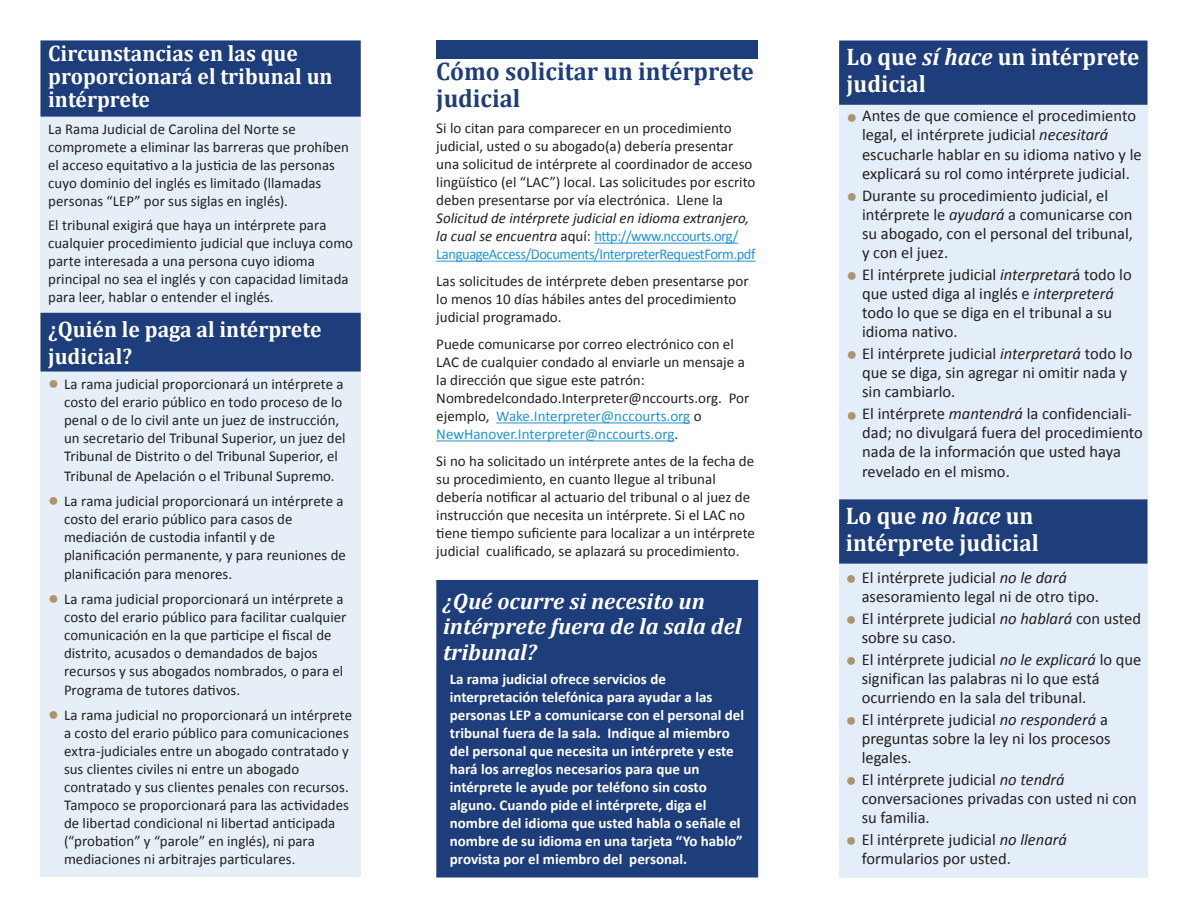
<style>
.page{position:relative;width:1188px;height:918px;background:#fff}
.page>*{position:absolute;margin:0;border:0;box-sizing:border-box;transform-origin:0 0}
.t1{font:700 25.5px/27px "Cambria";color:#1e3d7b;scale:.96 1}
.t2{font:700 24px/27px "Cambria";color:#fff;scale:.96 1}
.t3{font:700 22.5px/23.2px "Cambria";color:#fff;scale:.96 1}
.t4{font:italic 700 22.5px/25.5px "Cambria";color:#fff}
.t5{font:16.5px/19.2px "Calibri";color:#231f20}
.t6{font:15px/18px "Calibri";color:#231f20}
.t7{font:700 15px/18px "Calibri";color:#fff}
.s1{font-family:"Arial";font-size:18px;color:#ae936c}
.s2{font-style:italic}
.s3{color:#2193d1}
</style>
<div class="page">
<div style="left:839px;top:42px;width:309px;height:836px;background:#e4eef8"></div>
<div style="left:436px;top:580px;width:322px;height:298px;background:#1e3d7b;border:2px solid #1e3d7b"></div>
<div style="left:40px;top:40px;width:321px;height:838px;background:#e6eff8"></div>
<div style="left:40px;top:40px;width:321px;height:77px;background:#1e3d7b;border:2px solid #1e3d7b"></div>
<div style="left:40px;top:313px;width:321px;height:59px;background:#1e3d7b;border:2px solid #1e3d7b"></div>
<hr style="left:594px;top:243px;width:144px;height:1px;background:#2193d1">
<hr style="left:436px;top:261px;width:320px;height:1px;background:#2193d1">
<hr style="left:496px;top:422px;width:194px;height:1px;background:#2193d1">
<hr style="left:436px;top:440px;width:238px;height:1px;background:#2193d1">
<div style="left:436px;top:40px;width:322px;height:19px;background:#1e3d7b"></div>
<div style="left:839px;top:40px;width:309px;height:65px;background:#1e3d7b;border:2px solid #1e3d7b"></div>
<div style="left:839px;top:499px;width:309px;height:65px;background:#1e3d7b;border:2px solid #1e3d7b"></div>
<p class="t3" style="left:48px;top:41px;width:298px">Circunstancias en las que proporcionará el tribunal un intérprete</p>
<p class="t6" style="left:48px;top:120px;width:302px">La Rama Judicial de Carolina del Norte se compromete a eliminar las barreras que prohíben el acceso equitativo a la justicia de las personas cuyo dominio del inglés es limitado (llamadas personas “LEP” por sus siglas en inglés).</p>
<p class="t6" style="left:48px;top:216px;width:306px">El tribunal exigirá que haya un intérprete para cualquier procedimiento judicial que incluya como parte interesada a una persona cuyo idioma principal no sea el inglés y con capacidad limitada para leer, hablar o entender el inglés.</p>
<p class="t3" style="left:48px;top:315px;width:286px;line-height:27px">¿Quién le paga al intérprete judicial?</p>
<p class="t6" style="left:64px;top:375px;width:283px;text-indent:-16px"><span class="s1">●</span> La rama judicial proporcionará un intérprete a costo del erario público en todo proceso de lo penal o de lo civil ante un juez de instrucción, un secretario del Tribunal Superior, un juez del Tribunal de Distrito o del Tribunal Superior, el</p>
<p class="t6" style="left:64px;top:467px;width:272px">Tribunal de Apelación o el Tribunal Supremo.</p>
<p class="t6" style="left:64px;top:492px;width:283px;text-indent:-16px"><span class="s1">●</span> La rama judicial proporcionará un intérprete a costo del erario público para casos de mediación de custodia infantil y de planificación permanente, y para reuniones de</p>
<p class="t6" style="left:64px;top:565px;width:170px">planificación para menores.</p>
<p class="t6" style="left:64px;top:590px;width:284px;text-indent:-16px"><span class="s1">●</span> La rama judicial proporcionará un intérprete a costo del erario público para facilitar cualquier comunicación en la que participe el fiscal de distrito, acusados o demandados de bajos recursos y sus abogados nombrados, o para el</p>
<p class="t6" style="left:64px;top:681px;width:178px">Programa de tutores dativos.</p>
<p class="t6" style="left:64px;top:706px;width:290px;text-indent:-16px"><span class="s1">●</span> La rama judicial no proporcionará un intérprete a costo del erario público para comunicaciones extra-judiciales entre un abogado contratado y sus clientes civiles ni entre un abogado contratado y sus clientes penales con recursos.<br>Tampoco se proporcionará para las actividades de libertad condicional ni libertad anticipada (“probation” y “parole” en inglés), ni para mediaciones ni arbitrajes particulares.</p>
<p class="t1" style="left:436px;top:56px;width:332px">Cómo solicitar un intérprete judicial</p>
<p class="t6" style="left:436px;top:120px;width:321px">Si lo citan para comparecer en un procedimiento judicial, usted o su abogado(a) debería presentar una solicitud de intérprete al coordinador de acceso lingüístico (el “LAC”) local. Las solicitudes por escrito deben presentarse por vía electrónica. Llene la <span class="s2">Solicitud de intérprete judicial en idioma extranjero, la cual se encuentra</span> aquí: <span class="s3">http://www.nccourts.org/ LanguageAccess/Documents/InterpreterRequestForm.pdf</span></p>
<p class="t6" style="left:436px;top:272px;width:314px">Las solicitudes de intérprete deben presentarse por lo menos 10 días hábiles antes del procedimiento judicial programado.</p>
<p class="t6" style="left:436px;top:335px;width:315px">Puede comunicarse por correo electrónico con el LAC de cualquier condado al enviarle un mensaje a la dirección que sigue este patrón:<br>Nombredelcondado.Interpreter@nccourts.org. Por ejemplo, <span class="s3">Wake.Interpreter@nccourts.org</span> o <span class="s3">NewHanover.Interpreter@nccourts.org</span>.</p>
<p class="t6" style="left:436px;top:452px;width:320px">Si no ha solicitado un intérprete antes de la fecha de su procedimiento, en cuanto llegue al tribunal debería notificar al actuario del tribunal o al juez de instrucción que necesita un intérprete. Si el LAC no tiene tiempo suficiente para localizar a un intérprete judicial cualificado, se aplazará su procedimiento.</p>
<p class="t4" style="left:443px;top:588px;width:300px">¿Qué ocurre si necesito un intérprete fuera de la sala del tribunal?</p>
<p class="t7" style="left:450px;top:670px;width:296px">La rama judicial ofrece servicios de interpretación telefónica para ayudar a las personas LEP a comunicarse con el personal del tribunal fuera de la sala. Indique al miembro del personal que necesita un intérprete y este hará los arreglos necesarios para que un intérprete le ayude por teléfono sin costo alguno. Cuando pide el intérprete, diga el nombre del idioma que usted habla o señale el nombre de su idioma en una tarjeta “Yo hablo” provista por el miembro del personal.</p>
<p class="t2" style="left:847px;top:43px;width:306px">Lo que <span class="s2">sí hace</span> un intérprete judicial</p>
<p class="t5" style="left:862px;top:106px;width:281px;text-indent:-15px"><span class="s1">●</span> Antes de que comience el procedimiento legal, el intérprete judicial <span class="s2">necesitará </span>escucharle hablar en su idioma nativo y le explicará su rol como intérprete judicial.</p>
<p class="t5" style="left:862px;top:186px;width:272px;text-indent:-15px"><span class="s1">●</span> Durante su procedimiento judicial, el intérprete le <span class="s2">ayudará</span> a comunicarse con su abogado, con el personal del tribunal, y con el juez.</p>
<p class="t5" style="left:862px;top:265px;width:271px;text-indent:-15px"><span class="s1">●</span> El intérprete judicial <span class="s2">interpretar</span>á todo lo que usted diga al inglés e <span class="s2">interpreterá </span>todo lo que se diga en el tribunal a su idioma nativo.</p>
<p class="t5" style="left:862px;top:344px;width:272px;text-indent:-15px"><span class="s1">●</span> El intérprete judicial <span class="s2">interpretará</span> todo lo que se diga, sin agregar ni omitir nada y sin cambiarlo.</p>
<p class="t5" style="left:862px;top:404px;width:282px;text-indent:-15px"><span class="s1">●</span> El intérprete <span class="s2">mantendrá</span> la confidenciali&shy;dad; no divulgará fuera del procedimiento nada de la información que usted haya revelado en el mismo.</p>
<p class="t2" style="left:846px;top:502px;width:202px">Lo que <span class="s2">no hace</span> un intérprete judicial</p>
<p class="t5" style="left:862px;top:568px;width:239px;text-indent:-16px"><span class="s1">●</span> El intérprete judicial <span class="s2">no le dará </span>asesoramiento legal ni de otro tipo.</p>
<p class="t5" style="left:862px;top:609px;width:281px;text-indent:-16px"><span class="s1">●</span> El intérprete judicial <span class="s2">no hablará</span> con usted sobre su caso.</p>
<p class="t5" style="left:862px;top:650px;width:281px;text-indent:-16px"><span class="s1">●</span> El intérprete judicial <span class="s2">no le explicará</span> lo que significan las palabras ni lo que está ocurriendo en la sala del tribunal.</p>
<p class="t5" style="left:862px;top:710px;width:251px;text-indent:-16px"><span class="s1">●</span> El intérprete judicial <span class="s2">no responderá</span> a preguntas sobre la ley ni los procesos legales.</p>
<p class="t5" style="left:862px;top:770px;width:277px;text-indent:-16px"><span class="s1">●</span> El intérprete judicial <span class="s2">no tendrá </span>conversaciones privadas con usted ni con su familia.</p>
<p class="t5" style="left:862px;top:830px;width:207px;text-indent:-16px"><span class="s1">●</span> El intérprete judicial <span class="s2">no llenará </span>formularios por usted.</p>
</div>
